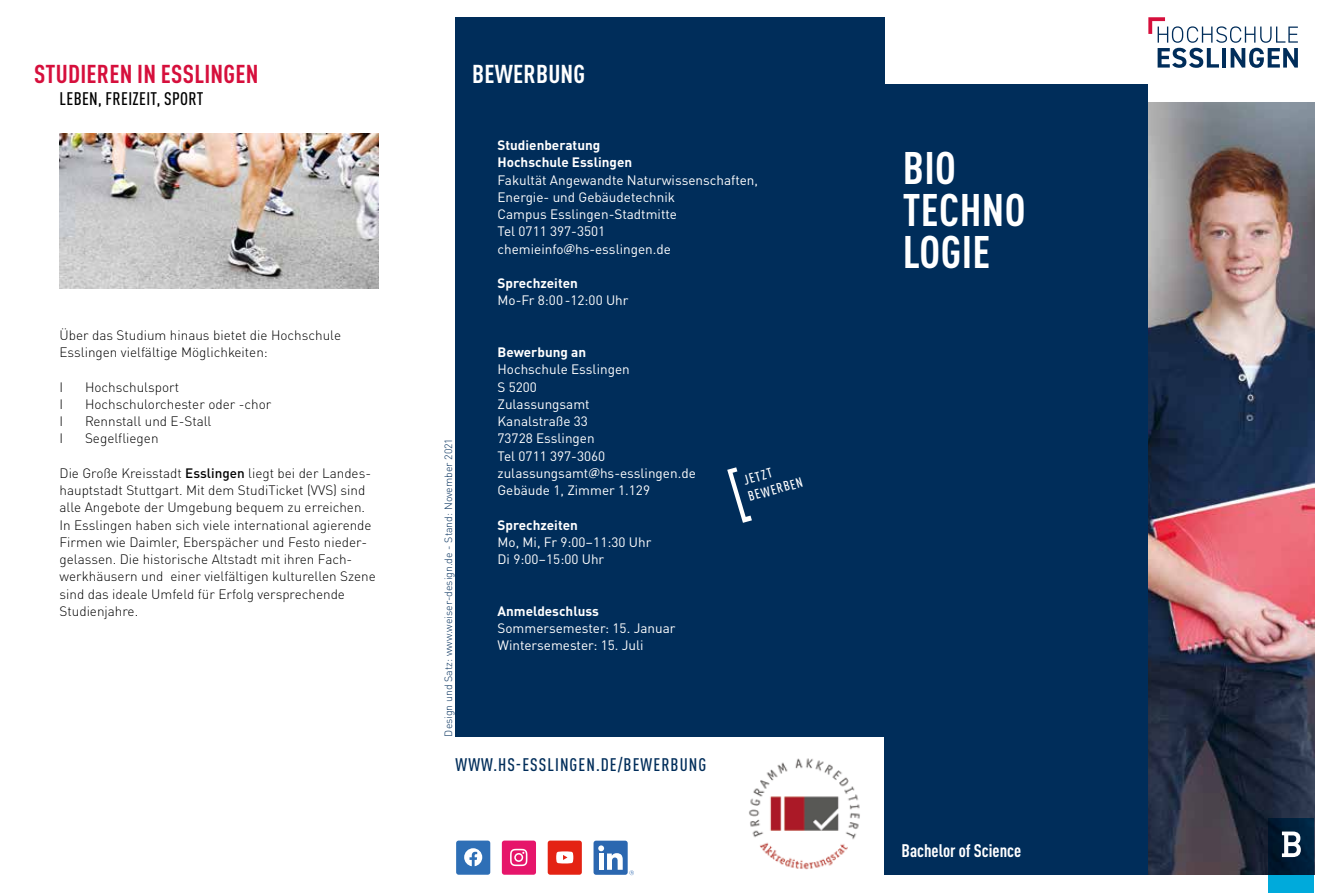
<style>
.page{position:relative;width:1331px;height:893px;background:#fff}
.page>*{position:absolute;margin:0;border:0;box-sizing:border-box;transform-origin:0 0}
.t1{font:700 condensed 45px/42px "DIN Pro";letter-spacing:.01em;color:#fff}
.t2{font:700 condensed 25.5px "DIN Pro";letter-spacing:.01em;color:#d60f3c}
.t3{font:700 condensed 25.5px "DIN Pro";letter-spacing:.01em;color:#fff}
.t4{font:500 condensed 18px "DIN Pro";letter-spacing:.06em;color:#002d5a}
.t5{font:500 condensed 18px "DIN Pro";letter-spacing:.02em;color:#000}
.t6{font:700 condensed 18px "DIN Pro";color:#fff}
.t7{font:300 13.5px/17.2px "DIN Pro";color:#000}
.t8{font:13.5px/17.2px "DIN Pro";color:#fff}
.t9{font:700 13.5px/17.2px "DIN Pro";color:#fff}
.t10{font:500 condensed 13.5px/17px "DIN Pro";color:#fff}
.t11{font:300 10.5px "DIN Pro";color:#002d5a}
.s1{font-weight:500}
.s2{font-family:"Lucida Sans"}
</style>
<div class="page">
<img style="left:1148px;top:102px;width:166px;height:773px">
<div style="left:455px;top:17px;width:429px;height:720px;background:#002d5a"></div>
<div style="left:884px;top:85px;width:264px;height:790px;background:#002d5a"></div>
<img style="left:60px;top:134px;width:318px;height:154px">
<svg style="left:1148px;top:17px;width:150px;height:51px"></svg>
<svg style="left:727px;top:467px;width:25px;height:56px"></svg>
<svg style="left:1269px;top:818px;width:45px;height:75px;background:#004464"></svg>
<svg style="left:1282px;top:831px;width:19px;height:26px"></svg>
<div style="left:456px;top:841px;width:34px;height:34px;background:#2e6fb6;border-radius:3px"></div>
<svg style="left:464px;top:848px;width:18px;height:18px"></svg>
<div style="left:502px;top:841px;width:34px;height:34px;background:#e6156a;border-radius:3px"></div>
<svg style="left:510px;top:849px;width:17px;height:17px"></svg>
<div style="left:548px;top:841px;width:34px;height:34px;background:#e42313;border-radius:3px"></div>
<svg style="left:556px;top:851px;width:17px;height:12px"></svg>
<div style="left:593px;top:841px;width:35px;height:34px;background:#2b67b0;border-radius:3px"></div>
<svg style="left:598px;top:845px;width:25px;height:25px"></svg>
<svg style="left:629px;top:870px;width:5px;height:5px"></svg>
<img style="left:749px;top:758px;width:111px;height:112px">
<h2 class="t2" style="left:34px;top:55px;width:226px">STUDIEREN IN ESSLINGEN</h2>
<h3 class="t5" style="left:60px;top:86px;width:145px">LEBEN, FREIZEIT, SPORT</h3>
<p class="t7" style="left:60px;top:325px;width:283px">Über das Studium hinaus bietet die Hochschule<br>Esslingen vielfältige Möglichkeiten:</p>
<p class="t7" style="left:60px;top:377px;width:5px">I</p>
<p class="t7" style="left:85px;top:377px;width:96px">Hochschulsport</p>
<p class="t7" style="left:60px;top:394px;width:5px">I</p>
<p class="t7" style="left:85px;top:394px;width:188px">Hochschulorchester oder -chor</p>
<p class="t7" style="left:60px;top:412px;width:5px">I</p>
<p class="t7" style="left:85px;top:412px;width:128px">Rennstall und E-Stall</p>
<p class="t7" style="left:60px;top:429px;width:5px">I</p>
<p class="t7" style="left:85px;top:429px;width:75px">Segelfliegen</p>
<p class="t7" style="left:60px;top:463px;width:318px">Die Große Kreisstadt <span class="s1">Esslingen</span> liegt bei der Landes&shy;hauptstadt Stuttgart. Mit dem StudiTicket (VVS) sind alle Angebote der Umgebung bequem zu erreichen.<br>In Esslingen haben sich viele international agierende Firmen wie Daimler, Eberspächer und Festo nieder&shy;gelassen. Die historische Altstadt mit ihren Fach&shy;werkhäusern und einer vielfältigen kulturellen Szene sind das ideale Umfeld für Erfolg versprechende Studienjahre.</p>
<h2 class="t3" style="left:472px;top:55px;width:115px">BEWERBUNG</h2>
<p class="t11" style="left:440px;top:737px;width:300px;rotate:-90deg">Design und Satz: www.weiser-design.de - Stand: November 2021</p>
<p class="t9" style="left:497px;top:136px;width:136px">Studienberatung<br>Hochschule Esslingen</p>
<p class="t8" style="left:497px;top:170px;width:262px">Fakultät Angewandte Naturwissenschaften,<br>Energie- und Gebäudetechnik<br>Campus Esslingen-Stadtmitte<br>Tel 0711 397-3501 chemieinfo<span class="s2">@</span>hs-esslingen.de</p>
<p class="t9" style="left:497px;top:274px;width:82px">Sprechzeiten</p>
<p class="t8" style="left:497px;top:291px;width:133px">Mo-Fr 8:00-12:00 Uhr</p>
<p class="t9" style="left:497px;top:343px;width:90px">Bewerbung an</p>
<p class="t8" style="left:497px;top:360px;width:200px">Hochschule Esslingen<br>S 5200<br>Zulassungsamt<br>Kanalstraße 33<br>73728 Esslingen<br>Tel 0711 397-3060 zulassungsamt<span class="s2">@</span>hs-esslingen.de<br>Gebäude 1, Zimmer 1.129</p>
<p class="t9" style="left:497px;top:515px;width:82px">Sprechzeiten</p>
<p class="t8" style="left:497px;top:532px;width:155px">Mo, Mi, Fr 9:00–11:30 Uhr<br>Di 9:00–15:00 Uhr</p>
<p class="t9" style="left:497px;top:601px;width:103px">Anmeldeschluss</p>
<p class="t8" style="left:497px;top:619px;width:180px">Sommersemester: 15. Januar<br>Wintersemester: 15. Juli</p>
<p class="t10" style="left:741px;top:471px;width:58px;rotate:-15deg">JETZT<br>BEWERBEN</p>
<h3 class="t4" style="left:455px;top:752px;width:252px">WWW.HS-ESSLINGEN.DE/BEWERBUNG</h3>
<h1 class="t1" style="left:903px;top:144px;width:124px">BIO<br>TECHNO<br>LOGIE</h1>
<h3 class="t6" style="left:901px;top:838px;width:121px">Bachelor of Science</h3>
</div>
